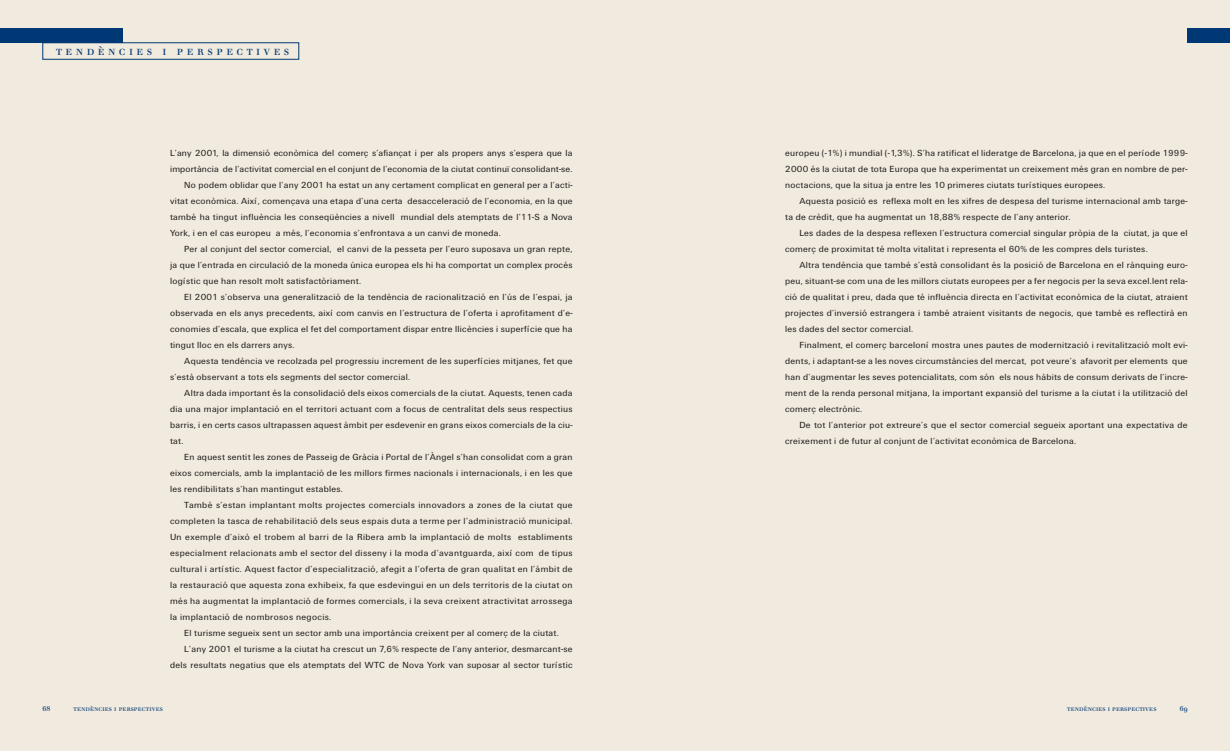
<style>
.page{position:relative;width:1230px;height:751px;background:#f1eade}
.page>*{position:absolute;margin:0;border:0;box-sizing:border-box;transform-origin:0 0}
.t1{font:12px "Walbaum Roman SC";letter-spacing:.28em;color:#003876}
.t2{font:9.2px/16px "U55";letter-spacing:.03em;color:#231f1f;text-align:justify}
.t3{font:7px "Walbaum Roman SC";color:#003876}
</style>
<div class="page">
<div style="left:0;top:28px;width:122px;height:15px;background:#003876"></div>
<div style="left:43px;top:43px;width:256px;height:17px;border:1px solid #003876"></div>
<div style="left:1188px;top:28px;width:42px;height:15px;background:#003876"></div>
<h1 class="t1" style="left:56px;top:43px;width:235px">tendències i perspectives</h1>
<p class="t2" style="left:170px;top:146px;width:404px">L’any 2001, la dimensió econòmica del comerç s’afiançat i per als propers anys s’espera que la</p>
<p class="t2" style="left:170px;top:162px;width:404px">importància de l’activitat comercial en el conjunt de l’economia de la ciutat continuï consolidant-se.</p>
<p class="t2" style="left:184px;top:178px;width:390px">No podem oblidar que l’any 2001 ha estat un any certament complicat en general per a l’acti-</p>
<p class="t2" style="left:170px;top:194px;width:404px">vitat econòmica. Així, començava una etapa d’una certa desacceleració de l’economia, en la que</p>
<p class="t2" style="left:170px;top:210px;width:404px">també ha tingut influència les conseqüències a nivell mundial dels atemptats de l’11-S a Nova</p>
<p class="t2" style="left:170px;top:226px;width:332px">York, i en el cas europeu a més, l’economia s’enfrontava a un canvi de moneda.</p>
<p class="t2" style="left:184px;top:242px;width:390px">Per al conjunt del sector comercial, el canvi de la pesseta per l’euro suposava un gran repte,</p>
<p class="t2" style="left:170px;top:258px;width:404px">ja que l’entrada en circulació de la moneda única europea els hi ha comportat un complex procés</p>
<p class="t2" style="left:170px;top:274px;width:193px">logístic que han resolt molt satisfactòriament.</p>
<p class="t2" style="left:184px;top:290px;width:390px">El 2001 s’observa una generalització de la tendència de racionalització en l’ús de l’espai, ja</p>
<p class="t2" style="left:170px;top:306px;width:404px">observada en els anys precedents, així com canvis en l’estructura de l’oferta i aprofitament d’e-</p>
<p class="t2" style="left:170px;top:322px;width:404px">conomies d’escala, que explica el fet del comportament dispar entre llicències i superfície que ha</p>
<p class="t2" style="left:170px;top:338px;width:126px">tingut lloc en els darrers anys.</p>
<p class="t2" style="left:184px;top:354px;width:390px">Aquesta tendència ve recolzada pel progressiu increment de les superfícies mitjanes, fet que</p>
<p class="t2" style="left:170px;top:370px;width:242px">s’està observant a tots els segments del sector comercial.</p>
<p class="t2" style="left:184px;top:386px;width:390px">Altra dada important és la consolidació dels eixos comercials de la ciutat. Aquests, tenen cada</p>
<p class="t2" style="left:170px;top:402px;width:404px">dia una major implantació en el territori actuant com a focus de centralitat dels seus respectius</p>
<p class="t2" style="left:170px;top:418px;width:404px">barris, i en certs casos ultrapassen aquest àmbit per esdevenir en grans eixos comercials de la ciu-</p>
<p class="t2" style="left:170px;top:434px;width:15px">tat.</p>
<p class="t2" style="left:184px;top:450px;width:390px">En aquest sentit les zones de Passeig de Gràcia i Portal de l’Àngel s’han consolidat com a gran</p>
<p class="t2" style="left:170px;top:466px;width:404px">eixos comercials, amb la implantació de les millors firmes nacionals i internacionals, i en les que</p>
<p class="t2" style="left:170px;top:482px;width:174px">les rendibilitats s’han mantingut estables.</p>
<p class="t2" style="left:184px;top:498px;width:390px">També s’estan implantant molts projectes comercials innovadors a zones de la ciutat que</p>
<p class="t2" style="left:170px;top:514px;width:404px">completen la tasca de rehabilitació dels seus espais duta a terme per l’administració municipal.</p>
<p class="t2" style="left:170px;top:530px;width:404px">Un exemple d’això el trobem al barri de la Ribera amb la implantació de molts establiments</p>
<p class="t2" style="left:170px;top:546px;width:404px">especialment relacionats amb el sector del disseny i la moda d’avantguarda, així com de tipus</p>
<p class="t2" style="left:170px;top:562px;width:404px">cultural i artístic. Aquest factor d’especialització, afegit a l’oferta de gran qualitat en l’àmbit de</p>
<p class="t2" style="left:170px;top:578px;width:404px">la restauració que aquesta zona exhibeix, fa que esdevingui en un dels territoris de la ciutat on</p>
<p class="t2" style="left:170px;top:594px;width:404px">més ha augmentat la implantació de formes comercials, i la seva creixent atractivitat arrossega</p>
<p class="t2" style="left:170px;top:610px;width:163px">la implantació de nombrosos negocis.</p>
<p class="t2" style="left:184px;top:626px;width:376px">El turisme segueix sent un sector amb una importància creixent per al comerç de la ciutat.</p>
<p class="t2" style="left:184px;top:642px;width:390px">L’any 2001 el turisme a la ciutat ha crescut un 7,6% respecte de l’any anterior, desmarcant-se</p>
<p class="t2" style="left:170px;top:658px;width:404px">dels resultats negatius que els atemptats del WTC de Nova York van suposar al sector turístic</p>
<p class="t3" style="left:43px;top:704px;width:9px">68</p>
<p class="t3" style="left:74px;top:704px;width:91px">tendències i perspectives</p>
<p class="t2" style="left:785px;top:146px;width:404px">europeu (-1%) i mundial (-1,3%). S’ha ratificat el lideratge de Barcelona, ja que en el període 1999- 2000 és la ciutat de tota Europa que ha experimentat un creixement més gran en nombre de per&shy;noctacions, que la situa ja entre les 10 primeres ciutats turístiques europees.</p>
<p class="t2" style="left:785px;top:194px;width:404px;text-indent:14px">Aquesta posició es reflexa molt en les xifres de despesa del turisme internacional amb targe&shy;ta de crèdit, que ha augmentat un 18,88% respecte de l’any anterior.</p>
<p class="t2" style="left:785px;top:226px;width:404px;text-indent:14px">Les dades de la despesa reflexen l’estructura comercial singular pròpia de la ciutat, ja que el comerç de proximitat té molta vitalitat i representa el 60% de les compres dels turistes.</p>
<p class="t2" style="left:785px;top:258px;width:404px;text-indent:14px">Altra tendència que també s’està consolidant és la posició de Barcelona en el rànquing euro&shy;peu, situant-se com una de les millors ciutats europees per a fer negocis per la seva excel.lent rela&shy;ció de qualitat i preu, dada que té influència directa en l’activitat econòmica de la ciutat, atraient projectes d’inversió estrangera i també atraient visitants de negocis, que també es reflectirà en les dades del sector comercial.</p>
<p class="t2" style="left:785px;top:338px;width:404px;text-indent:14px">Finalment, el comerç barceloní mostra unes pautes de modernització i revitalització molt evi&shy;dents, i adaptant-se a les noves circumstàncies del mercat, pot veure’s afavorit per elements que han d’augmentar les seves potencialitats, com són els nous hàbits de consum derivats de l’incre&shy;ment de la renda personal mitjana, la important expansió del turisme a la ciutat i la utilització del comerç electrònic.</p>
<p class="t2" style="left:785px;top:418px;width:404px;text-indent:14px">De tot l’anterior pot extreure’s que el sector comercial segueix aportant una expectativa de creixement i de futur al conjunt de l’activitat econòmica de Barcelona.</p>
<p class="t3" style="left:1067px;top:704px;width:91px">tendències i perspectives</p>
<p class="t3" style="left:1180px;top:704px;width:9px">69</p>
</div>
